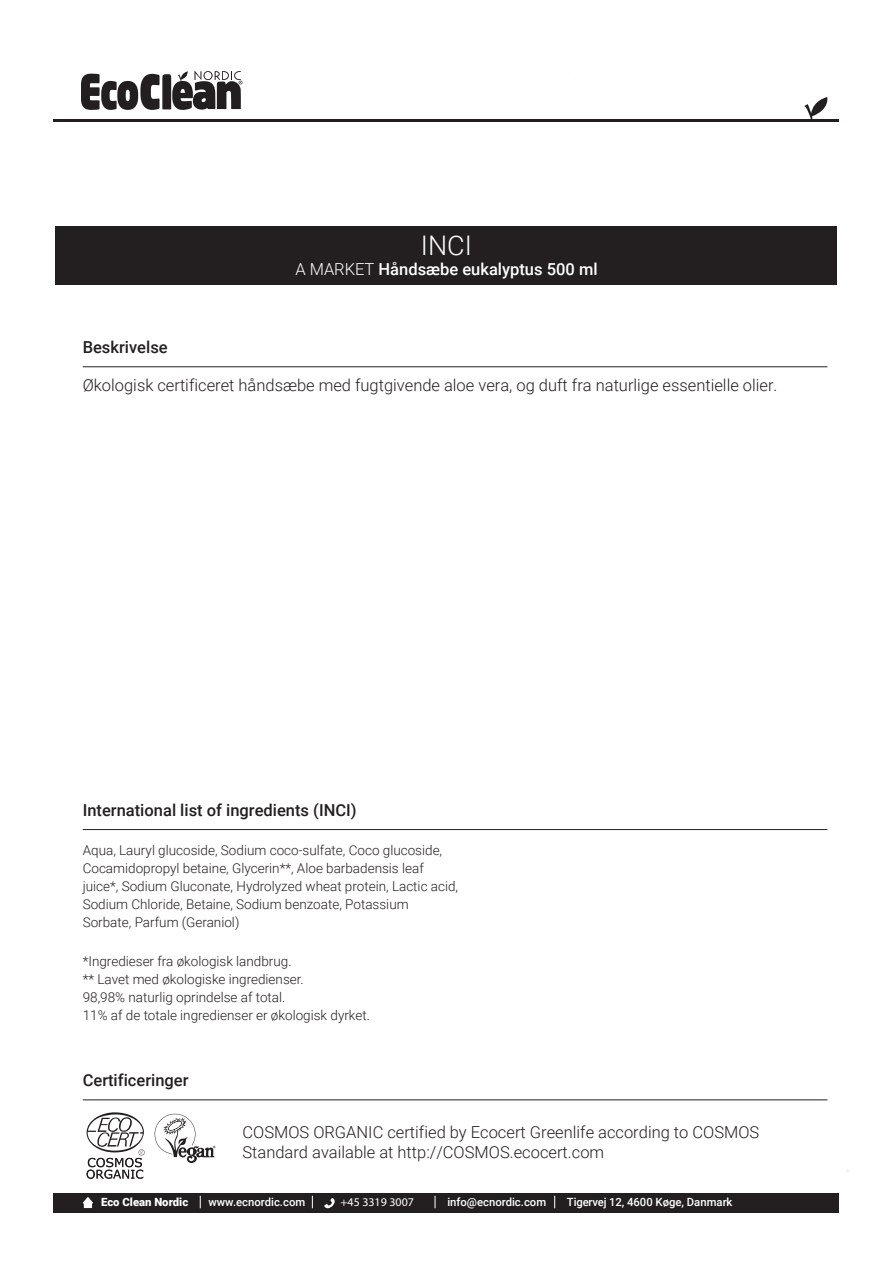
<style>
.page{position:relative;width:893px;height:1263px;background:#fff}
.page>*{position:absolute;margin:0;border:0;box-sizing:border-box;transform-origin:0 0}
.t1{font:300 27px "Roboto";color:#fff}
.t2{font:300 16.5px/19.8px "Roboto";color:#231f20}
.t3{font:500 16.5px "Roboto";color:#231f20}
.t4{font:500 16.5px "Roboto";color:#fff}
.t5{font:300 13.5px/18px "Roboto";color:#231f20}
.t6{font:11.85px "Myriad Pro";color:#fff}
.t7{font:500 11.25px "Roboto";color:#fff}
.t8{font:900 11.25px "Roboto";color:#fff}
.s1{font-weight:300}
</style>
<div class="page">
<div style="left:56px;top:226px;width:781px;height:59px;background:#231f20"></div>
<hr style="left:83px;top:366px;width:744px;height:1px;background:#231f20">
<hr style="left:83px;top:829px;width:744px;height:1px;background:#231f20">
<hr style="left:83px;top:1099px;width:744px;height:1px;background:#231f20">
<svg style="left:804px;top:97px;width:24px;height:22px"></svg>
<hr style="left:54px;top:119px;width:785px;height:3px;background:#231f20">
<svg style="left:81px;top:71px;width:161px;height:39px"></svg>
<svg style="left:155px;top:1114px;width:61px;height:49px"></svg>
<svg style="left:87px;top:1112px;width:58px;height:67px"></svg>
<div style="left:54px;top:1193px;width:785px;height:19px;background:#231f20"></div>
<svg style="left:324px;top:1198px;width:11px;height:11px"></svg>
<svg style="left:83px;top:1197px;width:10px;height:11px"></svg>
<svg style="left:200px;top:1196px;width:1px;height:12px"></svg>
<svg style="left:312px;top:1196px;width:1px;height:12px"></svg>
<svg style="left:435px;top:1196px;width:1px;height:12px"></svg>
<svg style="left:554px;top:1196px;width:1px;height:12px"></svg>
<h1 class="t1" style="left:421px;top:227px;width:53px">INCI</h1>
<p class="t4" style="left:295px;top:257px;width:304px"><span class="s1">A MARKET</span> Håndsæbe eukalyptus 500 ml</p>
<p class="t3" style="left:83px;top:336px;width:87px">Beskrivelse</p>
<p class="t2" style="left:83px;top:375px;width:696px">Økologisk certificeret håndsæbe med fugtgivende aloe vera, og duft fra naturlige essentielle olier.</p>
<p class="t3" style="left:83px;top:798px;width:275px">International list of ingredients (INCI)</p>
<p class="t5" style="left:83px;top:841px;width:377px">Aqua, Lauryl glucoside, Sodium coco-sulfate, Coco glucoside, Cocamidopropyl betaine, Glycerin**, Aloe barbadensis leaf juice*, Sodium Gluconate, Hydrolyzed wheat protein, Lactic acid, Sodium Chloride, Betaine, Sodium benzoate, Potassium Sorbate, Parfum (Geraniol)</p>
<p class="t5" style="left:83px;top:952px;width:289px">*Ingredieser fra økologisk landbrug.<br>** Lavet med økologiske ingredienser.<br>98,98% naturlig oprindelse af total.<br>11% af de totale ingredienser er økologisk dyrket.</p>
<p class="t3" style="left:83px;top:1068px;width:107px">Certificeringer</p>
<p class="t2" style="left:242px;top:1121px;width:518px">COSMOS ORGANIC certified by Ecocert Greenlife according to COSMOS<br>Standard available at http://COSMOS.ecocert.com</p>
<p class="t8" style="left:101px;top:1194px;width:89px">Eco Clean Nordic</p>
<p class="t7" style="left:208px;top:1194px;width:98px">www.ecnordic.com</p>
<p class="t6" style="left:340px;top:1194px;width:75px">+45 3319 3007</p>
<p class="t7" style="left:447px;top:1194px;width:100px">info@ecnordic.com</p>
<p class="t7" style="left:567px;top:1194px;width:167px">Tigervej 12, 4600 Køge, Danmark</p>
</div>
